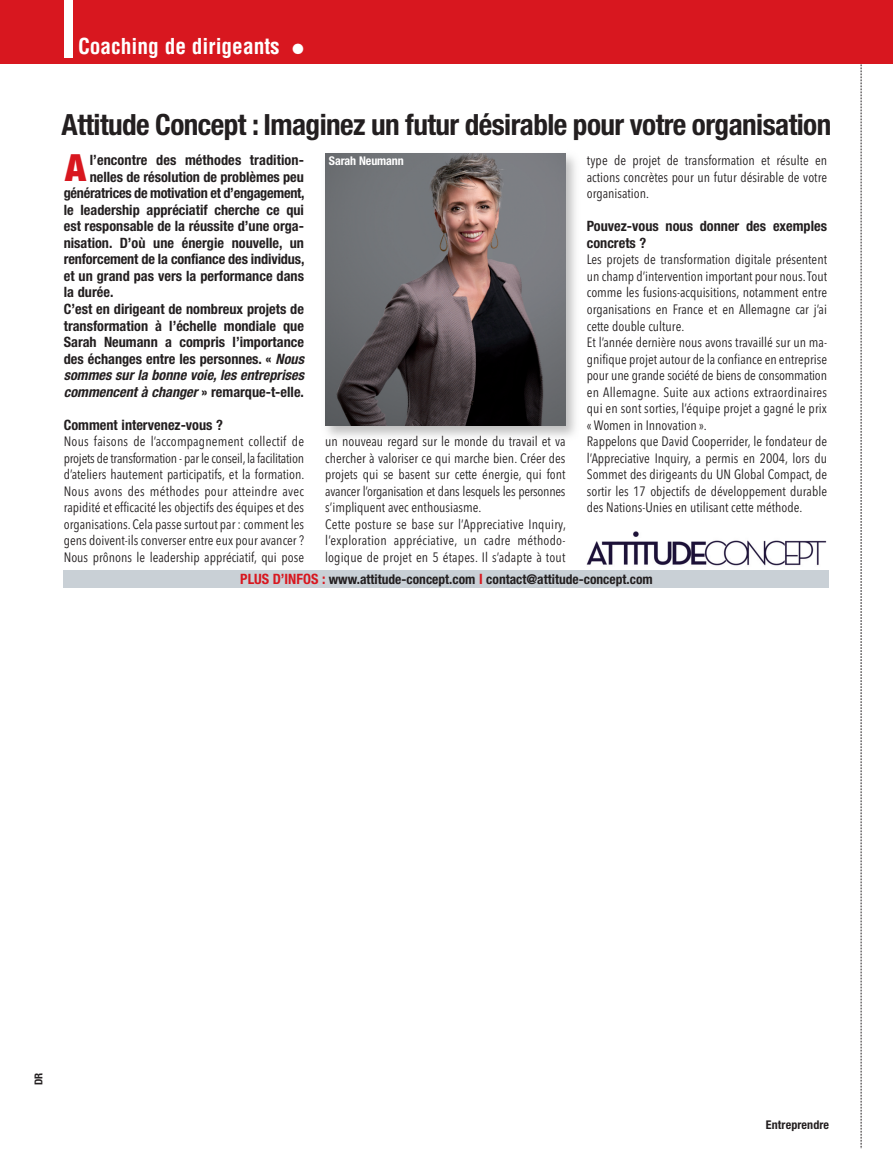
<style>
.page{position:relative;width:893px;height:1149px;background:#fff}
.page>*{position:absolute;margin:0;border:0;box-sizing:border-box;transform-origin:0 0}
.t1{font:900 condensed 37.5px "Helvetica Neue";color:#d8171f}
.t2{font:700 condensed 29.25px "Helvetica Neue";letter-spacing:-.02em;color:#231f20}
.t3{font:700 condensed 21.3px "Helvetica";color:#fff}
.t4{font:700 condensed 14.25px/16.5px "Helvetica Neue";color:#231f20}
.t5{font:italic 700 condensed 14.25px "Helvetica Neue";color:#231f20}
.t6{font:700 condensed 14.25px "Helvetica Neue";letter-spacing:-.02em;color:#231f20}
.t7{font:13.5px/16.5px "Avenir Next Condensed";color:#231f20}
.t8{font:700 condensed 13.5px "Helvetica Neue";color:#231f20}
.t9{font:700 condensed 12px "Helvetica Neue";letter-spacing:.01em;color:#231f20}
.t10{font:700 condensed 12px "Helvetica Neue";letter-spacing:-.01em;color:#fff}
.t11{font:700 condensed 10.8px "Helvetica Neue";color:#231f20}
.s1{font-style:italic}
.s2{font-style:normal}
.s3{font-size:14.25px;color:#d8171f}
</style>
<div class="page">
<img style="left:587px;top:531px;width:240px;height:35px">
<svg style="left:861px;top:64px;width:1px;height:1084px"></svg>
<div style="left:64px;top:570px;width:765px;height:18px;background:#c9d0d6"></div>
<div style="left:0;top:0;width:893px;height:64px;background:#d8171f"></div>
<div style="left:64px;top:0;width:8px;height:58px;background:#fff"></div>
<img style="left:325px;top:155px;width:251px;height:282px">
<img style="left:325px;top:153px;width:241px;height:272px">
<h3 class="t3" style="left:78px;top:34px;width:227px">Coaching de dirigeants ■</h3>
<h2 class="t2" style="left:62px;top:100px;width:771px">Attitude Concept : Imaginez un futur désirable pour votre organisation</h2>
<h1 class="t1" style="left:65px;top:137px;width:22px">A</h1>
<p class="t4" style="left:90px;top:151px;width:216px">l’encontre des méthodes tradition-</p>
<p class="t4" style="left:90px;top:167px;width:216px">nelles de résolution de problèmes peu</p>
<p class="t6" style="left:64px;top:181px;width:242px">génératrices de motivation et d’engagement,</p>
<p class="t4" style="left:64px;top:200px;width:242px">le leadership appréciatif cherche ce qui</p>
<p class="t4" style="left:64px;top:217px;width:242px">est responsable de la réussite d’une orga-</p>
<p class="t4" style="left:64px;top:233px;width:242px">nisation. D’où une énergie nouvelle, un</p>
<p class="t4" style="left:64px;top:250px;width:242px">renforcement de la confiance des individus,</p>
<p class="t4" style="left:64px;top:266px;width:242px">et un grand pas vers la performance dans</p>
<p class="t4" style="left:64px;top:283px;width:51px">la durée.</p>
<p class="t4" style="left:64px;top:299px;width:242px">C’est en dirigeant de nombreux projets de</p>
<p class="t4" style="left:64px;top:316px;width:242px">transformation à l’échelle mondiale que</p>
<p class="t4" style="left:64px;top:332px;width:242px">Sarah Neumann a compris l’importance</p>
<p class="t4" style="left:64px;top:349px;width:246px">des échanges entre les personnes. « <span class="s1">Nous</span></p>
<p class="t5" style="left:64px;top:363px;width:246px">sommes sur la bonne voie, les entreprises</p>
<p class="t5" style="left:64px;top:379px;width:242px">commencentàchanger<span class="s2">» remarque-t-elle.</span></p>
<p class="t4" style="left:64px;top:415px;width:161px">Comment intervenez-vous ?</p>
<p class="t7" style="left:64px;top:432px;width:242px;text-align:justify">Nous faisons de l’accompagnement collectif de projets de transformation - par le conseil, la facilitation d’ateliers hautement participatifs, et la formation.<br>Nous avons des méthodes pour atteindre avec rapidité et efficacité les objectifs des équipes et des organisations. Cela passe surtout par : comment les gens doivent-ils converser entre eux pour avancer ?<br>Nous prônons le leadership appréciatif, qui pose</p>
<p class="t8" style="left:240px;top:567px;width:414px"><span class="s3">PLUS D’INFOS :</span> www.attitude-concept.com <span class="s3">I</span> contact@attitude-concept.com</p>
<p class="t7" style="left:587px;top:152px;width:242px;text-align:justify">type de projet de transformation et résulte en actions concrètes pour un futur désirable de votre organisation.</p>
<p class="t4" style="left:587px;top:217px;width:242px">Pouvez-vous nous donner des exemples concrets ?</p>
<p class="t7" style="left:587px;top:251px;width:242px">Les projets de transformation digitale présentent un champ d’intervention important pour nous.Tout comme les fusions-acquisitions, notamment entre organisations en France et en Allemagne car j’ai cette double culture.<br>Et l’année dernière nous avons travaillé sur un ma&shy;gnifique projet autour de la confiance en entreprise pour une grande société de biens de consommation en Allemagne. Suite aux actions extraordinaires qui en sont sorties, l’équipe projet a gagné le prix « Women in Innovation ».<br>Rappelons que David Cooperrider, le fondateur de l’Appreciative Inquiry, a permis en 2004, lors du Sommet des dirigeants du UN Global Compact, de sortir les 17 objectifs de développement durable des Nations-Unies en utilisant cette méthode.</p>
<p class="t10" style="left:329px;top:151px;width:76px">Sarah Neumann</p>
<p class="t7" style="left:325px;top:432px;width:242px">un nouveau regard sur le monde du travail et va chercher à valoriser ce qui marche bien. Créer des projets qui se basent sur cette énergie, qui font avancer l’organisation et dans lesquels les personnes s’impliquent avec enthousiasme.<br>Cette posture se base sur l’Appreciative Inquiry, l’exploration appréciative, un cadre méthodo&shy;logique de projet en 5 étapes. Il s’adapte à tout</p>
<p class="t11" style="left:30px;top:1084px;width:14px;rotate:-90deg">DR</p>
<p class="t9" style="left:766px;top:1113px;width:65px">Entreprendre</p>
</div>
